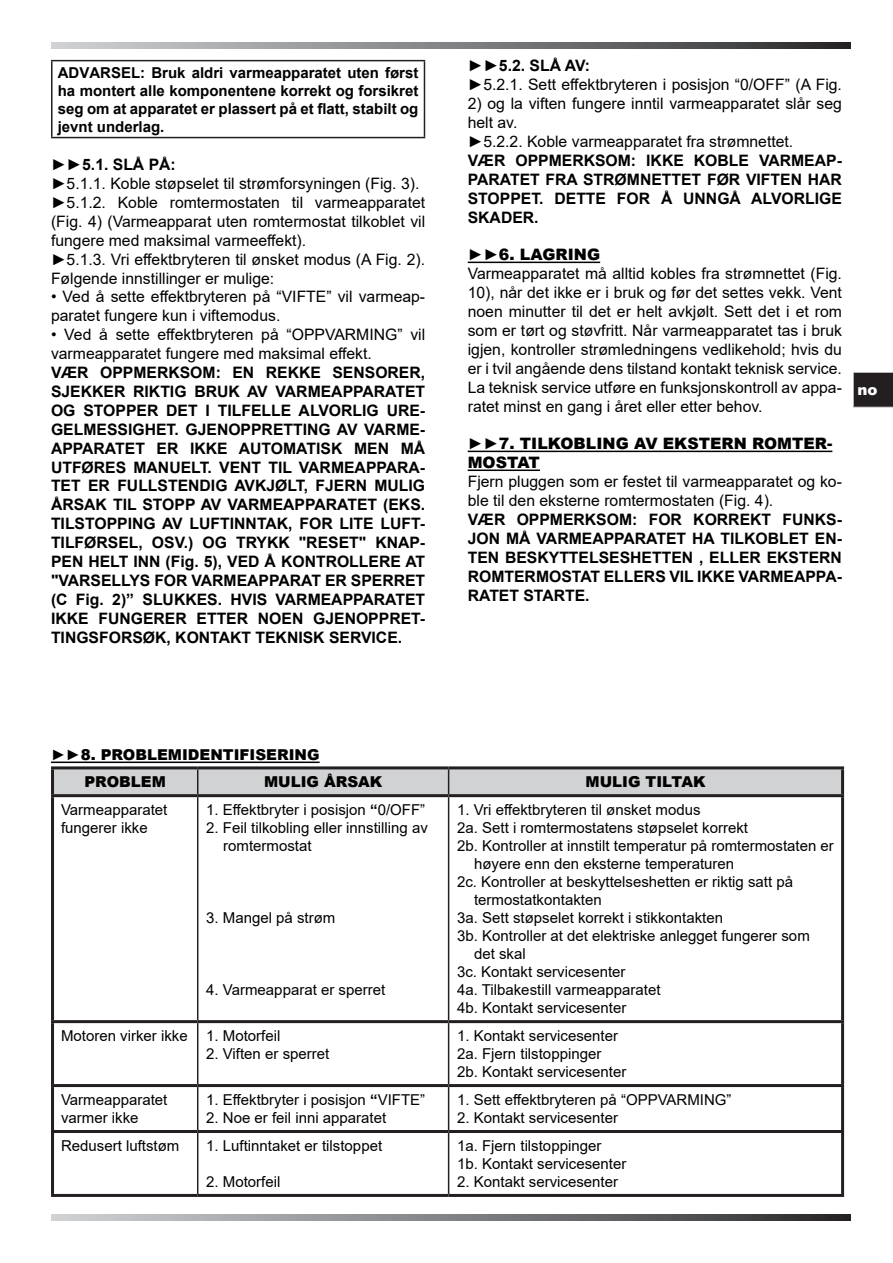
<style>
.page{position:relative;width:893px;height:1263px;background:#fff}
.page>*{position:absolute;margin:0;border:0;box-sizing:border-box;transform-origin:0 0}
.t1{font:15.75px/18.9px "Arial";color:#000}
.t2{font:700 15.75px/18.9px "Arial";color:#000;text-align:justify}
.t3{font:900 15.75px/18.9px "Arial";color:#000}
.t4{font:15px/18px "Arial";color:#000}
.t5{font:700 15px/18px "Arial";color:#000;text-align:justify}
.t6{font:900 15px "Arial";color:#000}
.t7{font:900 15px "Arial";color:#fff}
.s1{font-weight:700}
</style>
<div class="page">
<div style="left:853px;top:372px;width:40px;height:35px;background:#231f20"></div>
<hr style="left:853px;top:372px;width:40px;height:1px;background:#fff">
<hr style="left:853px;top:373px;width:1px;height:34px;background:#fff">
<svg style="left:51px;top:1214px;width:799px;height:6px;background:#7f8082"></svg>
<svg style="left:51px;top:43px;width:799px;height:6px;background:#7f8082"></svg>
<hr style="left:51px;top:60px;width:374px;height:1px;background:#231f20">
<hr style="left:51px;top:61px;width:2px;height:76px;background:#231f20">
<hr style="left:424px;top:61px;width:1px;height:76px;background:#231f20">
<hr style="left:51px;top:137px;width:374px;height:1px;background:#231f20">
<hr style="left:468px;top:262px;width:132px;height:1px;background:#000">
<hr style="left:468px;top:451px;width:364px;height:1px;background:#000">
<hr style="left:468px;top:469px;width:72px;height:2px;background:#000">
<hr style="left:51px;top:761px;width:269px;height:2px;background:#000">
<div style="left:54px;top:769px;width:787px;height:25px;background:#d1d2d4"></div>
<hr style="left:197px;top:797px;width:1px;height:223px;background:#231f20">
<hr style="left:448px;top:797px;width:1px;height:223px;background:#231f20">
<hr style="left:197px;top:1023px;width:1px;height:61px;background:#231f20">
<hr style="left:448px;top:1023px;width:1px;height:61px;background:#231f20">
<hr style="left:197px;top:1087px;width:1px;height:43px;background:#231f20">
<hr style="left:448px;top:1087px;width:1px;height:43px;background:#231f20">
<hr style="left:197px;top:1133px;width:1px;height:61px;background:#231f20">
<hr style="left:448px;top:1133px;width:1px;height:61px;background:#231f20">
<hr style="left:51px;top:766px;width:147px;height:3px;background:#231f20">
<hr style="left:51px;top:769px;width:3px;height:25px;background:#231f20">
<hr style="left:198px;top:766px;width:251px;height:3px;background:#231f20">
<hr style="left:449px;top:766px;width:395px;height:3px;background:#231f20">
<hr style="left:841px;top:769px;width:3px;height:25px;background:#231f20">
<hr style="left:51px;top:794px;width:147px;height:3px;background:#231f20">
<hr style="left:51px;top:797px;width:3px;height:223px;background:#231f20">
<hr style="left:198px;top:794px;width:251px;height:3px;background:#231f20">
<hr style="left:449px;top:794px;width:395px;height:3px;background:#231f20">
<hr style="left:841px;top:797px;width:3px;height:223px;background:#231f20">
<hr style="left:51px;top:1020px;width:147px;height:3px;background:#231f20">
<hr style="left:51px;top:1023px;width:3px;height:61px;background:#231f20">
<hr style="left:198px;top:1020px;width:251px;height:3px;background:#231f20">
<hr style="left:449px;top:1020px;width:395px;height:3px;background:#231f20">
<hr style="left:841px;top:1023px;width:3px;height:61px;background:#231f20">
<hr style="left:51px;top:1084px;width:147px;height:3px;background:#231f20">
<hr style="left:51px;top:1087px;width:3px;height:43px;background:#231f20">
<hr style="left:198px;top:1084px;width:251px;height:3px;background:#231f20">
<hr style="left:449px;top:1084px;width:395px;height:3px;background:#231f20">
<hr style="left:841px;top:1087px;width:3px;height:43px;background:#231f20">
<hr style="left:51px;top:1130px;width:147px;height:3px;background:#231f20">
<hr style="left:51px;top:1133px;width:3px;height:61px;background:#231f20">
<hr style="left:198px;top:1130px;width:251px;height:3px;background:#231f20">
<hr style="left:449px;top:1130px;width:395px;height:3px;background:#231f20">
<hr style="left:841px;top:1133px;width:3px;height:61px;background:#231f20">
<hr style="left:51px;top:1194px;width:147px;height:3px;background:#231f20">
<hr style="left:198px;top:1194px;width:251px;height:3px;background:#231f20">
<hr style="left:449px;top:1194px;width:395px;height:3px;background:#231f20">
<p class="t5" style="left:58px;top:63px;width:362px">ADVARSEL: Bruk aldri varmeapparatet uten først ha montert alle komponentene korrekt og forsikret seg om at apparatet er plassert på et flatt, stabilt og jevnt underlag.</p>
<p class="t2" style="left:51px;top:155px;width:126px">►►5.1. SLÅ PÅ:</p>
<p class="t1" style="left:51px;top:174px;width:370px"><span class="s1">►</span>5.1.1. Koble støpselet til strømforsyningen (Fig. 3).</p>
<p class="t1" style="left:51px;top:193px;width:376px;text-align:justify"><span class="s1">►</span>5.1.2. Koble romtermostaten til varmeapparatet (Fig. 4) (Varmeapparat uten romtermostat tilkoblet vil fungere med maksimal varmeeffekt).</p>
<p class="t1" style="left:51px;top:250px;width:376px"><span class="s1">►</span>5.1.3. Vri effektbryteren til ønsket modus (A Fig. 2).<br>Følgende innstillinger er mulige:</p>
<p class="t1" style="left:51px;top:287px;width:376px">• Ved å sette effektbryteren på “VIFTE” vil varmeap&shy;paratet fungere kun i viftemodus.</p>
<p class="t1" style="left:51px;top:325px;width:376px">• Ved å sette effektbryteren på “OPPVARMING” vil varmeapparatet fungere med maksimal effekt.</p>
<p class="t2" style="left:51px;top:363px;width:376px">VÆR OPPMERKSOM: EN REKKE SENSORER, SJEKKER RIKTIG BRUK AV VARMEAPPARATET OG STOPPER DET I TILFELLE ALVORLIG URE-GELMESSIGHET. GJENOPPRETTING AV VARME-APPARATET ER IKKE AUTOMATISK MEN MÅ UTFØRES MANUELT. VENT TIL VARMEAPPARA-TET ER FULLSTENDIG AVKJØLT, FJERN MULIG ÅRSAK TIL STOPP AV VARMEAPPARATET (EKS.<br>TILSTOPPING AV LUFTINNTAK, FOR LITE LUFT-TILFØRSEL, OSV.) OG TRYKK "RESET" KNAP-PEN HELT INN (Fig. 5), VED Å KONTROLLERE AT "VARSELLYS FOR VARMEAPPARAT ER SPERRET (C Fig. 2)” SLUKKES. HVIS VARMEAPPARATET IKKE FUNGERER ETTER NOEN GJENOPPRET-TINGSFORSØK, KONTAKT TEKNISK SERVICE.</p>
<p class="t2" style="left:468px;top:57px;width:124px">►►5.2. SLÅ AV:</p>
<p class="t1" style="left:468px;top:75px;width:376px"><span class="s1">►</span>5.2.1. Sett effektbryteren i posisjon “0/OFF” (A Fig.</p>
<p class="t1" style="left:468px;top:94px;width:376px">2) og la viften fungere inntil varmeapparatet slår seg helt av.</p>
<p class="t1" style="left:468px;top:132px;width:327px"><span class="s1">►</span>5.2.2. Koble varmeapparatet fra strømnettet.</p>
<p class="t2" style="left:468px;top:151px;width:376px">VÆR OPPMERKSOM: IKKE KOBLE VARMEAP-PARATET FRA STRØMNETTET FØR VIFTEN HAR STOPPET. DETTE FOR Å UNNGÅ ALVORLIGE SKADER.</p>
<p class="t3" style="left:468px;top:245px;width:134px">►►6. LAGRING</p>
<p class="t1" style="left:468px;top:264px;width:376px;text-align:justify">Varmeapparatet må alltid kobles fra strømnettet (Fig.<br>10), når det ikke er i bruk og før det settes vekk. Vent noen minutter til det er helt avkjølt. Sett det i et rom som er tørt og støvfritt. Når varmeapparatet tas i bruk igjen, kontroller strømledningens vedlikehold; hvis du er i tvil angående dens tilstand kontakt teknisk service.<br>La teknisk service utføre en funksjonskontroll av appa&shy;ratet minst en gang i året eller etter behov.</p>
<p class="t3" style="left:468px;top:434px;width:366px">►►7. TILKOBLING AV EKSTERN ROMTER-<br>MOSTAT</p>
<p class="t1" style="left:468px;top:472px;width:376px">Fjern pluggen som er festet til varmeapparatet og ko&shy;ble til den eksterne romtermostaten (Fig. 4).</p>
<p class="t2" style="left:468px;top:510px;width:376px">VÆR OPPMERKSOM: FOR KORREKT FUNKS-JON MÅ VARMEAPPARATET HA TILKOBLET EN-TEN BESKYTTELSESHETTEN , ELLER EKSTERN ROMTERMOSTAT ELLERS VIL IKKE VARMEAPPA-RATET STARTE.</p>
<p class="t7" style="left:857px;top:379px;width:22px">no</p>
<p class="t6" style="left:51px;top:744px;width:270px">►►8. PROBLEMIDENTIFISERING</p>
<p class="t6" style="left:84px;top:771px;width:83px">PROBLEM</p>
<p class="t6" style="left:264px;top:771px;width:120px">MULIG ÅRSAK</p>
<p class="t6" style="left:586px;top:771px;width:121px">MULIG TILTAK</p>
<p class="t4" style="left:61px;top:801px;width:108px">Varmeapparatet fungerer ikke</p>
<p class="t4" style="left:206px;top:801px;width:220px">1. Effektbryter i posisjon <span class="s1">“</span>0/OFF”</p>
<p class="t4" style="left:457px;top:801px;width:245px">1. Vri effektbryteren til ønsket modus</p>
<p class="t4" style="left:457px;top:819px;width:292px">2a. Sett i romtermostatens støpselet korrekt</p>
<p class="t4" style="left:474px;top:837px;width:361px;text-indent:-17px">2b. Kontroller at innstilt temperatur på romtermostaten er høyere enn den eksterne temperaturen</p>
<p class="t4" style="left:474px;top:873px;width:320px;text-indent:-17px">2c. Kontroller at beskyttelseshetten er riktig satt på termostatkontakten</p>
<p class="t4" style="left:457px;top:909px;width:267px">3a. Sett støpselet korrekt i stikkontakten</p>
<p class="t4" style="left:474px;top:927px;width:337px;text-indent:-17px">3b. Kontroller at det elektriske anlegget fungerer som det skal</p>
<p class="t4" style="left:457px;top:963px;width:170px">3c. Kontakt servicesenter</p>
<p class="t4" style="left:457px;top:981px;width:205px">4a. Tilbakestill varmeapparatet</p>
<p class="t4" style="left:457px;top:999px;width:171px">4b. Kontakt servicesenter</p>
<p class="t4" style="left:223px;top:819px;width:206px;text-indent:-17px">2. Feil tilkobling eller innstilling av romtermostat</p>
<p class="t4" style="left:206px;top:909px;width:131px">3. Mangel på strøm</p>
<p class="t4" style="left:206px;top:981px;width:180px">4. Varmeapparat er sperret</p>
<p class="t4" style="left:61px;top:1027px;width:128px">Motoren virker ikke</p>
<p class="t4" style="left:206px;top:1027px;width:76px">1. Motorfeil</p>
<p class="t4" style="left:206px;top:1045px;width:125px">2. Viften er sperret</p>
<p class="t4" style="left:61px;top:1090px;width:108px">Varmeapparatet varmer ikke</p>
<p class="t4" style="left:206px;top:1090px;width:220px">1. Effektbryter i posisjon <span class="s1">“</span>VIFTE”</p>
<p class="t4" style="left:206px;top:1108px;width:182px">2. Noe er feil inni apparatet</p>
<p class="t4" style="left:61px;top:1136px;width:120px">Redusert luftstøm</p>
<p class="t4" style="left:206px;top:1136px;width:177px">1. Luftinntaket er tilstoppet</p>
<p class="t4" style="left:206px;top:1172px;width:76px">2. Motorfeil</p>
<p class="t4" style="left:457px;top:1027px;width:162px">1. Kontakt servicesenter</p>
<p class="t4" style="left:457px;top:1045px;width:146px">2a. Fjern tilstoppinger</p>
<p class="t4" style="left:457px;top:1063px;width:171px">2b. Kontakt servicesenter</p>
<p class="t4" style="left:457px;top:1090px;width:276px">1. Sett effektbryteren på “OPPVARMING”</p>
<p class="t4" style="left:457px;top:1108px;width:162px">2. Kontakt servicesenter</p>
<p class="t4" style="left:457px;top:1136px;width:146px">1a. Fjern tilstoppinger</p>
<p class="t4" style="left:457px;top:1154px;width:171px">1b. Kontakt servicesenter</p>
<p class="t4" style="left:457px;top:1172px;width:162px">2. Kontakt servicesenter</p>
</div>
